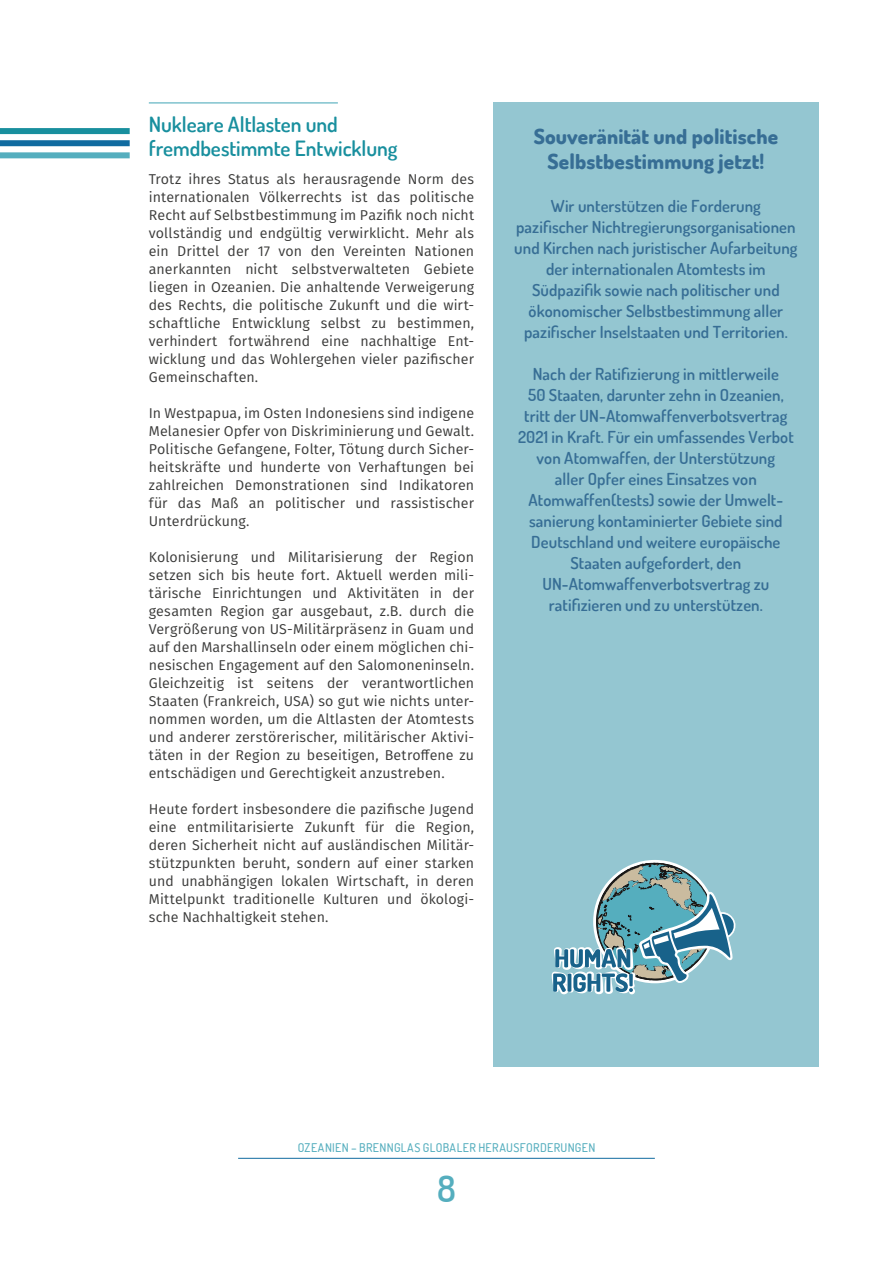
<style>
.page{position:relative;width:893px;height:1263px;background:#fff}
.page>*{position:absolute;margin:0;border:0;box-sizing:border-box;transform-origin:0 0}
.t1{font:600 36px "Dosis";color:#55aebe}
.t2{font:800 21px/25.5px "Dosis";letter-spacing:.005em;color:#376e95;text-align:center}
.t3{font:600 21px/24px "Dosis";letter-spacing:-.005em;color:#188f9e}
.t4{font:600 16.5px/21px "Dosis";letter-spacing:.005em;color:#376e95;text-align:center}
.t5{font:14.25px/18px "Fira GO";letter-spacing:.005em;color:#3a3a39;text-align:justify}
.t6{font:500 12px "Dosis";letter-spacing:.03em;color:#55aebe}
</style>
<div class="page">
<div style="left:0;top:128px;width:130px;height:6px;background:#188f9e"></div>
<div style="left:0;top:140px;width:130px;height:6px;background:#106ba0"></div>
<div style="left:0;top:152px;width:130px;height:6px;background:#55aebe"></div>
<hr style="left:238px;top:1158px;width:417px;height:1px;background:#106ba0">
<hr style="left:149px;top:102px;width:189px;height:1px;background:#55aebe">
<div style="left:493px;top:102px;width:326px;height:964px;background:#94c6d1"></div>
<svg style="left:552px;top:863px;width:184px;height:131px"></svg>
<h2 class="t3" style="left:149px;top:112px;width:250px">Nukleare Altlasten und fremdbestimmte Entwicklung</h2>
<p class="t5" style="left:149px;top:170px;width:327px">Trotz ihres Status als herausragende Norm des internationalen Völkerrechts ist das politische Recht auf Selbstbestimmung im Pazifik noch nicht vollständig und endgültig verwirklicht. Mehr als ein Drittel der 17 von den Vereinten Nationen anerkannten nicht selbstverwalteten Gebiete liegen in Ozeanien. Die anhaltende Verweigerung des Rechts, die politische Zukunft und die wirt&shy;schaftliche Entwicklung selbst zu bestimmen, verhindert fortwährend eine nachhaltige Ent&shy;wicklung und das Wohlergehen vieler pazifischer Gemeinschaften.</p>
<p class="t5" style="left:149px;top:404px;width:327px">In Westpapua, im Osten Indonesiens sind indigene Melanesier Opfer von Diskriminierung und Gewalt.<br>Politische Gefangene, Folter, Tötung durch Sicher&shy;heitskräfte und hunderte von Verhaftungen bei zahlreichen Demonstrationen sind Indikatoren für das Maß an politischer und rassistischer Unterdrückung.</p>
<p class="t5" style="left:149px;top:548px;width:327px">Kolonisierung und Militarisierung der Region setzen sich bis heute fort. Aktuell werden mili&shy;tärische Einrichtungen und Aktivitäten in der gesamten Region gar ausgebaut, z.B. durch die Vergrößerung von US-Militärpräsenz in Guam und auf den Marshallinseln oder einem möglichen chi&shy;nesischen Engagement auf den Salomoneninseln.<br>Gleichzeitig ist seitens der verantwortlichen Staaten (Frankreich, USA) so gut wie nichts unter&shy;nommen worden, um die Altlasten der Atomtests und anderer zerstörerischer, militärischer Aktivi&shy;täten in der Region zu beseitigen, Betroffene zu entschädigen und Gerechtigkeit anzustreben.</p>
<p class="t5" style="left:149px;top:800px;width:327px">Heute fordert insbesondere die pazifische Jugend eine entmilitarisierte Zukunft für die Region, deren Sicherheit nicht auf ausländischen Militär&shy;stützpunkten beruht, sondern auf einer starken und unabhängigen lokalen Wirtschaft, in deren Mittelpunkt traditionelle Kulturen und ökologi&shy;sche Nachhaltigkeit stehen.</p>
<h2 class="t2" style="left:534px;top:123px;width:246px">Souveränität und politische<br>Selbstbestimmung jetzt!</h2>
<p class="t4" style="left:514px;top:195px;width:285px">Wir unterstützen die Forderung pazifischer Nichtregierungsorganisationen und Kirchen nach juristischer Aufarbeitung der internationalen Atomtests im Südpazifik sowie nach politischer und ökonomischer Selbstbestimmung aller pazifischer Inselstaaten und Territorien.</p>
<p class="t4" style="left:518px;top:363px;width:277px">Nach der Ratifizierung in mittlerweile<br>50 Staaten, darunter zehn in Ozeanien, tritt der UN-Atomwaffenverbotsvertrag 2021 in Kraft. Für ein umfassendes Verbot von Atomwaffen, der Unterstützung<br>aller Opfer eines Einsatzes von Atomwaffen(tests) sowie der Umwelt&shy;sanierung kontaminierter Gebiete sind Deutschland und weitere europäische Staaten aufgefordert, den UN-Atomwaffenverbotsvertrag zu ratifizieren und zu unterstützen.</p>
<p class="t6" style="left:298px;top:1139px;width:299px">OZEANIEN – BRENNGLAS GLOBALER HERAUSFORDERUNGEN</p>
<h1 class="t1" style="left:437px;top:1165px;width:20px">8</h1>
</div>
